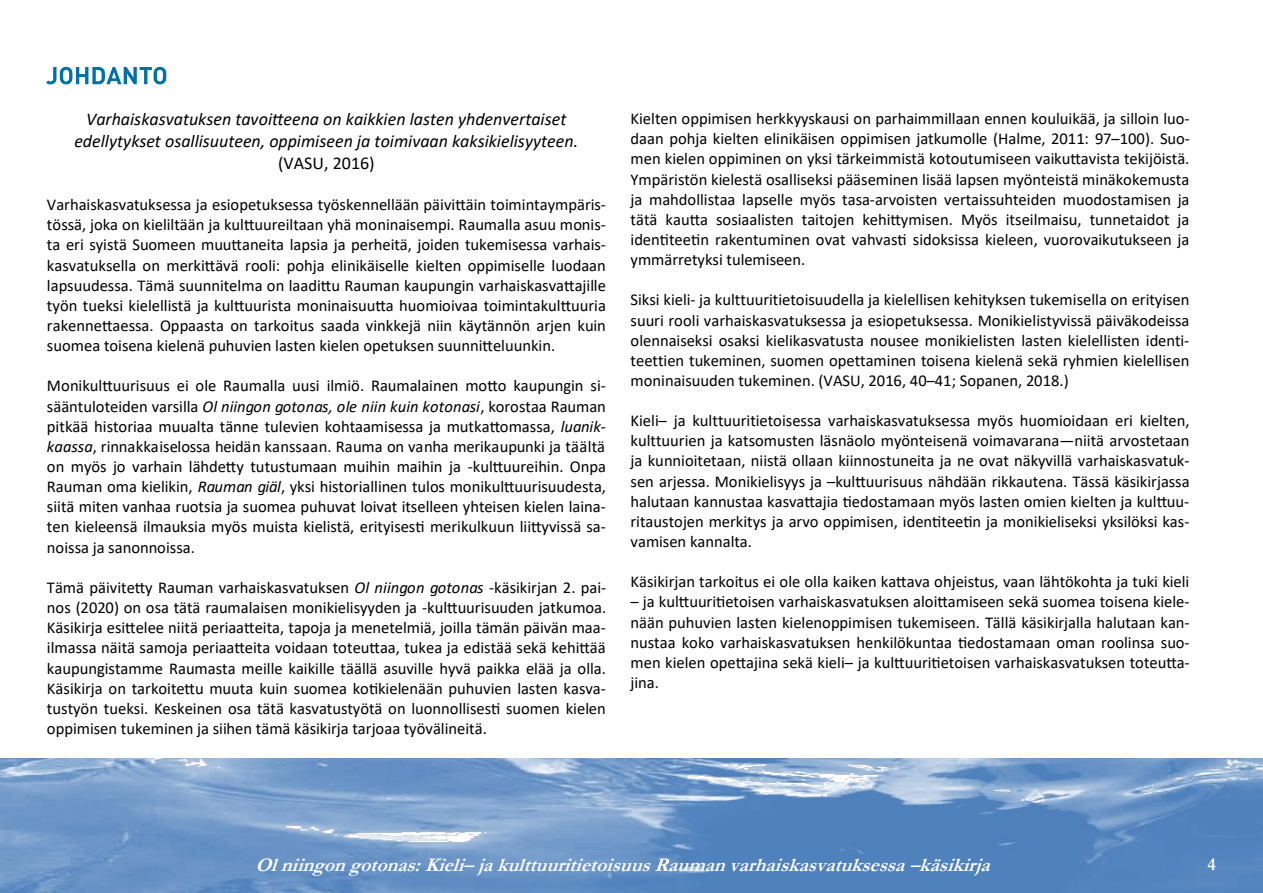
<style>
.page{position:relative;width:1263px;height:893px;background:#fff}
.page>*{position:absolute;margin:0;border:0;box-sizing:border-box;transform-origin:0 0}
.t1{font:italic 700 19.5px "Garamond";letter-spacing:-.005em;color:#fff}
.t2{font:italic 18px "Calibri";color:#000}
.t3{font:18px "Calibri";color:#000}
.t4{font:700 18px "Garamond";color:#fff}
.t5{font:16.65px "Calibri";color:#000}
.t6{font:16.5px/20.1px "Calibri";color:#000;text-align:justify}
.s1{font-style:italic}
</style>
<div class="page">
<img style="left:0;top:758px;width:1263px;height:135px">
<img style="left:47px;top:66px;width:120px;height:19px">
<p class="t2" style="left:86px;top:112px;width:482px">Varhaiskasvatuksen tavoitteena on kaikkien lasten yhdenvertaiset</p>
<p class="t2" style="left:74px;top:134px;width:505px">edellytykset osallisuuteen, oppimiseen ja toimivaan kaksikielisyyteen.</p>
<p class="t3" style="left:278px;top:156px;width:98px">(VASU, 2016)</p>
<p class="t6" style="left:47px;top:196px;width:560px">Varhaiskasvatuksessa ja esiopetuksessa työskennellään päivittäin toimintaympäris&shy;tössä, joka on kieliltään ja kulttuureiltaan yhä moninaisempi. Raumalla asuu monis-</p>
<p class="t5" style="left:47px;top:238px;width:560px">ta eri syistä Suomeen muuttaneita lapsia ja perheitä, joiden tukemisessa varhais-</p>
<p class="t6" style="left:47px;top:256px;width:560px">kasvatuksella on merkittävä rooli: pohja elinikäiselle kielten oppimiselle luodaan lapsuudessa. Tämä suunnitelma on laadittu Rauman kaupungin varhaiskasvattajille työn tueksi kielellistä ja kulttuurista moninaisuutta huomioivaa toimintakulttuuria rakennettaessa. Oppaasta on tarkoitus saada vinkkejä niin käytännön arjen kuin suomea toisena kielenä puhuvien lasten kielen opetuksen suunnitteluunkin.</p>
<p class="t6" style="left:47px;top:377px;width:560px">Monikulttuurisuus ei ole Raumalla uusi ilmiö. Raumalainen motto kaupungin si&shy;sääntuloteiden varsilla <span class="s1">Ol niingon gotonas, ole niin kuin kotonasi</span>, korostaa Rauman</p>
<p class="t5" style="left:47px;top:419px;width:561px">pitkää historiaa muualta tänne tulevien kohtaamisessa ja mutkattomassa, <span class="s1">luanik-</span></p>
<p class="t6" style="left:47px;top:438px;width:561px"><span class="s1">kaassa</span>, rinnakkaiselossa heidän kanssaan. Rauma on vanha merikaupunki ja täältä on myös jo varhain lähdetty tutustumaan muihin maihin ja -kulttuureihin. Onpa Rauman oma kielikin, <span class="s1">Rauman giäl</span>, yksi historiallinen tulos monikulttuurisuudesta, siitä miten vanhaa ruotsia ja suomea puhuvat loivat itselleen yhteisen kielen laina&shy;ten kieleensä ilmauksia myös muista kielistä, erityisesti merikulkuun liittyvissä sa&shy;noissa ja sanonnoissa.</p>
<p class="t6" style="left:47px;top:579px;width:561px">Tämä päivitetty Rauman varhaiskasvatuksen <span class="s1">Ol niingon gotonas</span> -käsikirjan 2. pai&shy;nos (2020) on osa tätä raumalaisen monikielisyyden ja -kulttuurisuuden jatkumoa.<br>Käsikirja esittelee niitä periaatteita, tapoja ja menetelmiä, joilla tämän päivän maa&shy;ilmassa näitä samoja periaatteita voidaan toteuttaa, tukea ja edistää sekä kehittää kaupungistamme Raumasta meille kaikille täällä asuville hyvä paikka elää ja olla.<br>Käsikirja on tarkoitettu muuta kuin suomea kotikielenään puhuvien lasten kasva&shy;tustyön tueksi. Keskeinen osa tätä kasvatustyötä on luonnollisesti suomen kielen oppimisen tukeminen ja siihen tämä käsikirja tarjoaa työvälineitä.</p>
<p class="t6" style="left:630px;top:110px;width:561px">Kielten oppimisen herkkyyskausi on parhaimmillaan ennen kouluikää, ja silloin luo&shy;daan pohja kielten elinikäisen oppimisen jatkumolle (Halme, 2011: 97–100). Suo&shy;men kielen oppiminen on yksi tärkeimmistä kotoutumiseen vaikuttavista tekijöistä.<br>Ympäristön kielestä osalliseksi pääseminen lisää lapsen myönteistä minäkokemusta ja mahdollistaa lapselle myös tasa-arvoisten vertaissuhteiden muodostamisen ja tätä kautta sosiaalisten taitojen kehittymisen. Myös itseilmaisu, tunnetaidot ja identiteetin rakentuminen ovat vahvasti sidoksissa kieleen, vuorovaikutukseen ja ymmärretyksi tulemiseen.</p>
<p class="t6" style="left:630px;top:291px;width:560px">Siksi kieli- ja kulttuuritietoisuudella ja kielellisen kehityksen tukemisella on erityisen suuri rooli varhaiskasvatuksessa ja esiopetuksessa. Monikielistyvissä päiväkodeissa olennaiseksi osaksi kielikasvatusta nousee monikielisten lasten kielellisten identi&shy;teettien tukeminen, suomen opettaminen toisena kielenä sekä ryhmien kielellisen moninaisuuden tukeminen. (VASU, 2016, 40–41; Sopanen, 2018.)</p>
<p class="t5" style="left:630px;top:414px;width:560px">Kieli– ja kulttuuritietoisessa varhaiskasvatuksessa myös huomioidaan eri kielten,</p>
<p class="t6" style="left:630px;top:432px;width:561px">kulttuurien ja katsomusten läsnäolo myönteisenä voimavarana—niitä arvostetaan ja kunnioitetaan, niistä ollaan kiinnostuneita ja ne ovat näkyvillä varhaiskasvatuk&shy;sen arjessa. Monikielisyys ja –kulttuurisuus nähdään rikkautena. Tässä käsikirjassa halutaan kannustaa kasvattajia tiedostamaan myös lasten omien kielten ja kulttuu&shy;ritaustojen merkitys ja arvo oppimisen, identiteetin ja monikieliseksi yksilöksi kas&shy;vamisen kannalta.</p>
<p class="t6" style="left:630px;top:573px;width:560px">Käsikirjan tarkoitus ei ole olla kaiken kattava ohjeistus, vaan lähtökohta ja tuki kieli</p>
<p class="t5" style="left:630px;top:595px;width:561px">– ja kulttuuritietoisen varhaiskasvatuksen aloittamiseen sekä suomea toisena kiele-</p>
<p class="t6" style="left:630px;top:613px;width:561px">nään puhuvien lasten kielenoppimisen tukemiseen. Tällä käsikirjalla halutaan kan&shy;nustaa koko varhaiskasvatuksen henkilökuntaa tiedostamaan oman roolinsa suo&shy;men kielen opettajina sekä kieli– ja kulttuuritietoisen varhaiskasvatuksen toteutta&shy;jina.</p>
<p class="t1" style="left:255px;top:854px;width:742px">Ol niingongotonas:Kieli– jakulttuuritietoisuusRaumanvarhaiskasvatuksessa–käsikirja</p>
<p class="t4" style="left:1207px;top:854px;width:10px">4</p>
</div>
